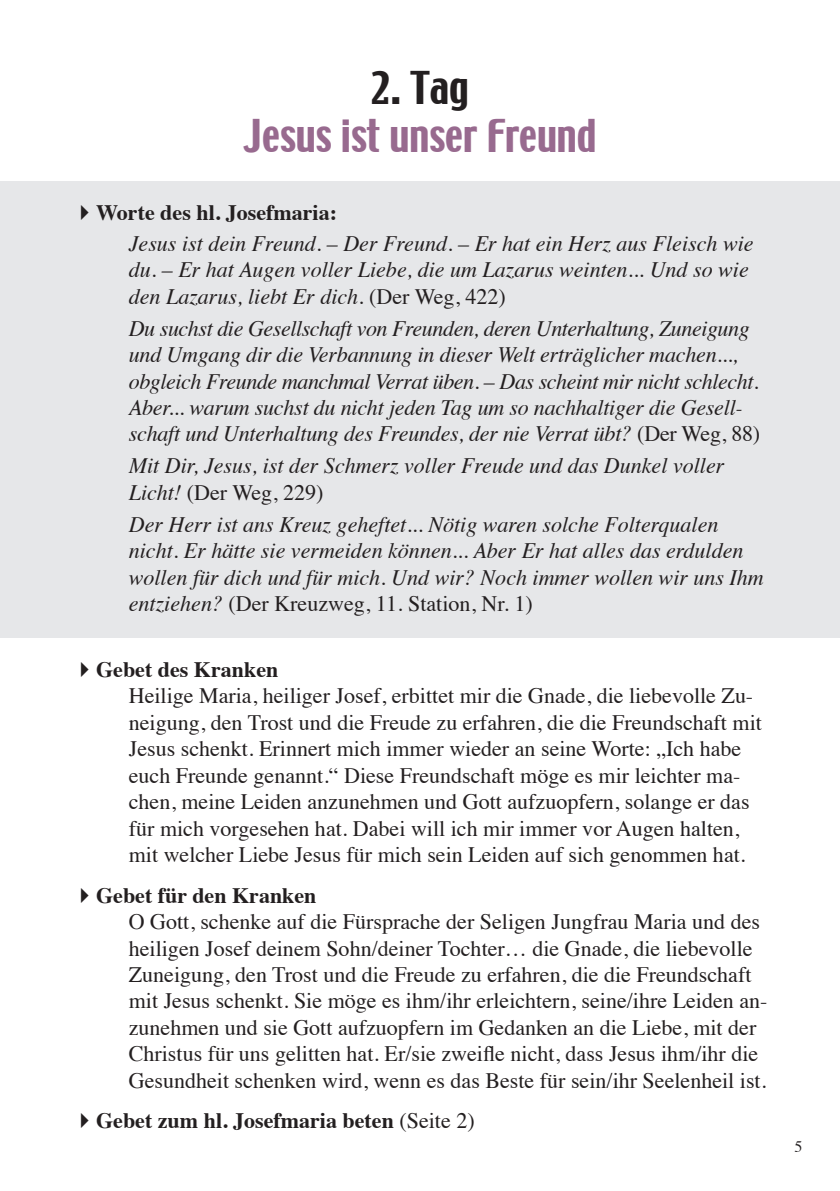
<style>
.page{position:relative;width:840px;height:1191px;background:#fff}
.page>*{position:absolute;margin:0;border:0;box-sizing:border-box;transform-origin:0 0}
.t1{font:40px "Techno";color:#986a8f}
.t2{font:40px "Techno";color:#231f20}
.t3{font:22px/26.4px "Times";color:#231f20}
.t4{font:italic 22px/26.4px "Times";color:#231f20}
.t5{font:700 22px "Times";color:#231f20}
.t6{font:16px "Times";color:#231f20}
.s1{font-weight:700;font-style:normal}
.s2{font-style:normal}
.s3{font-weight:700}
.s4{font-weight:400}
</style>
<div class="page">
<div style="left:0;top:181px;width:839px;height:457px;background:#e6e7e9"></div>
<h1 class="t2" style="left:371px;top:61px;width:99px">2. Tag</h1>
<h1 class="t1" style="left:243px;top:109px;width:354px">Jesus ist unser Freund</h1>
<p class="t4" style="left:129px;top:195px;width:626px;line-height:31.2px;text-indent:-57px">✔<span class="s1">Worte des hl. Josefmaria:<br></span>Jesus ist dein Freund. – Der Freund. – Er hat ein Herz aus Fleisch wie</p>
<p class="t4" style="left:129px;top:255px;width:621px">du. – Er hat Augen voller Liebe, die um Lazarus weinten... Und so wie den Lazarus, liebt Er dich. <span class="s2">(Der Weg, 422)</span></p>
<p class="t4" style="left:129px;top:314px;width:632px">Du suchst die Gesellschaft von Freunden, deren Unterhaltung, Zuneigung und Umgang dir die Verbannung in dieser Welt erträglicher machen..., obgleich Freunde manchmal Verrat üben. – Das scheint mir nicht schlecht.<br>Aber... warum suchst du nicht jeden Tag um so nachhaltiger die Gesell&shy;schaft und Unterhaltung des Freundes, der nie Verrat übt? <span class="s2">(Der Weg, 88)</span></p>
<p class="t4" style="left:129px;top:451px;width:596px">Mit Dir, Jesus, ist der Schmerz voller Freude und das Dunkel voller<br>Licht! <span class="s2">(Der Weg, 229)</span></p>
<p class="t4" style="left:129px;top:510px;width:636px">Der Herr ist ans Kreuz geheftet... Nötig waren solche Folterqualen nicht. Er hätte sie vermeiden können... Aber Er hat alles das erdulden wollen für dich und für mich. Und wir? Noch immer wollen wir uns Ihm entziehen? <span class="s2">(Der Kreuzweg, 11. Station, Nr. 1)</span></p>
<p class="t3" style="left:129px;top:654px;width:634px;text-indent:-57px">✔<span class="s3">Gebet des Kranken<br></span>Heilige Maria, heiliger Josef, erbittet mir die Gnade, die liebevolle Zu&shy;neigung, den Trost und die Freude zu erfahren, die die Freundschaft mit Jesus schenkt. Erinnert mich immer wieder an seine Worte: „Ich habe euch Freunde genannt.“ Diese Freundschaft möge es mir leichter ma&shy;chen, meine Leiden anzunehmen und Gott aufzuopfern, solange er das für mich vorgesehen hat. Dabei will ich mir immer vor Augen halten, mit welcher Liebe Jesus für mich sein Leiden auf sich genommen hat.</p>
<p class="t3" style="left:129px;top:880px;width:639px;text-indent:-57px">✔<span class="s3">Gebet für den Kranken<br></span>O Gott, schenke auf die Fürsprache der Seligen Jungfrau Maria und des heiligen Josef deinem Sohn/deiner Tochter… die Gnade, die liebevolle Zuneigung, den Trost und die Freude zu erfahren, die die Freundschaft mit Jesus schenkt. Sie möge es ihm/ihr erleichtern, seine/ihre Leiden an&shy;zunehmen und sie Gott aufzuopfern im Gedanken an die Liebe, mit der Christus für uns gelitten hat. Er/sie zweifle nicht, dass Jesus ihm/ihr die Gesundheit schenken wird, wenn es das Beste für sein/ihr Seelenheil ist.</p>
<p class="t5" style="left:72px;top:1100px;width:404px">✔Gebet zum hl. Josefmaria beten <span class="s4">(Seite 2)</span></p>
<p class="t6" style="left:794px;top:1131px;width:9px">5</p>
</div>
